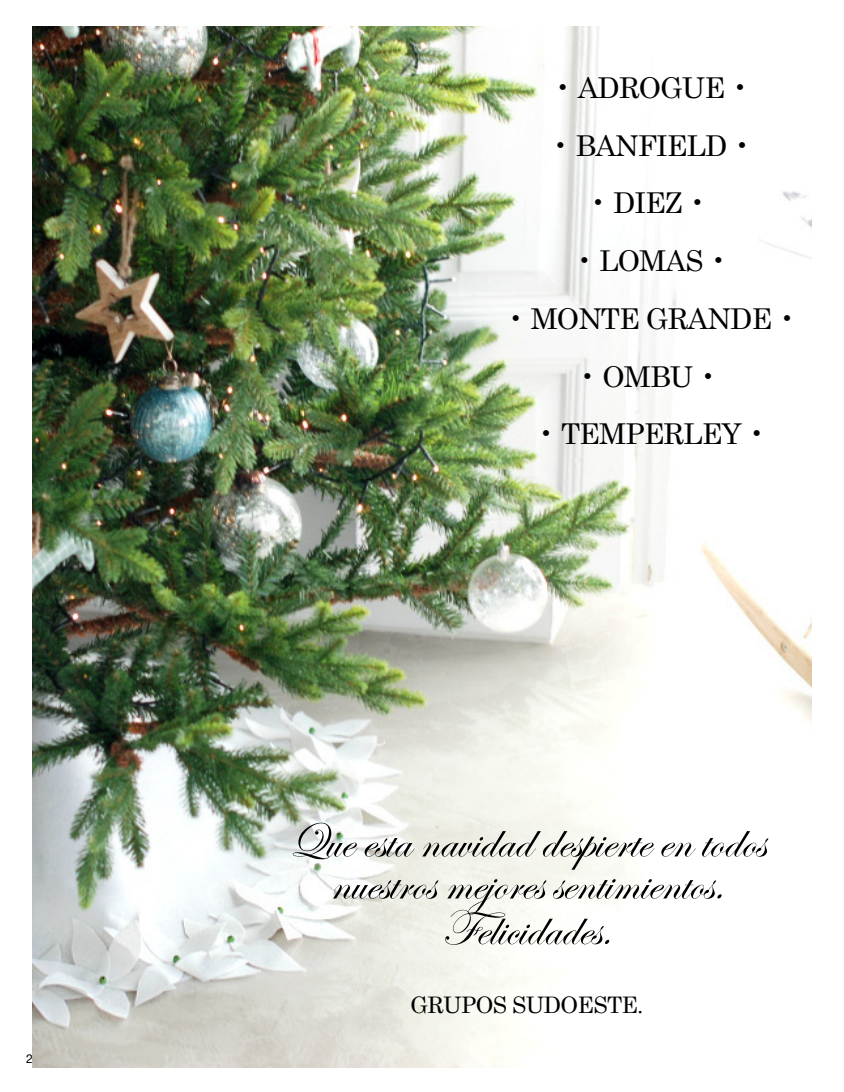
<style>
.page{position:relative;width:844px;height:1092px;background:#fff}
.page>*{position:absolute;margin:0;border:0;box-sizing:border-box;transform-origin:0 0}
.t1{font:50.75px/43.8px "Edwardian Script ITC";color:#000;text-align:center}
.t2{font:28.7px "Century Schoolbook";letter-spacing:-.03em;color:#000}
.t3{font:22.75px "Century Schoolbook";letter-spacing:-.03em;color:#000}
</style>
<div class="page">
<img style="left:32px;top:27px;width:779px;height:1040px">
<p class="t2" style="left:554px;top:63px;width:196px">• ADROGUE •</p>
<p class="t2" style="left:551px;top:121px;width:201px">• BANFIELD •</p>
<p class="t2" style="left:589px;top:179px;width:118px">• DIEZ •</p>
<p class="t2" style="left:575px;top:236px;width:153px">• LOMAS •</p>
<p class="t2" style="left:507px;top:294px;width:290px">• MONTE GRANDE •</p>
<p class="t2" style="left:578px;top:352px;width:140px">• OMBU •</p>
<p class="t2" style="left:537px;top:410px;width:229px">• TEMPERLEY •</p>
<p class="t1" style="left:289px;top:821px;width:477px">Que esta navidad despierte en todos nuestros mejores sentimientos.<br>Felicidades.</p>
<p class="t3" style="left:410px;top:985px;width:234px">GRUPOS SUDOESTE.</p>
</div>
